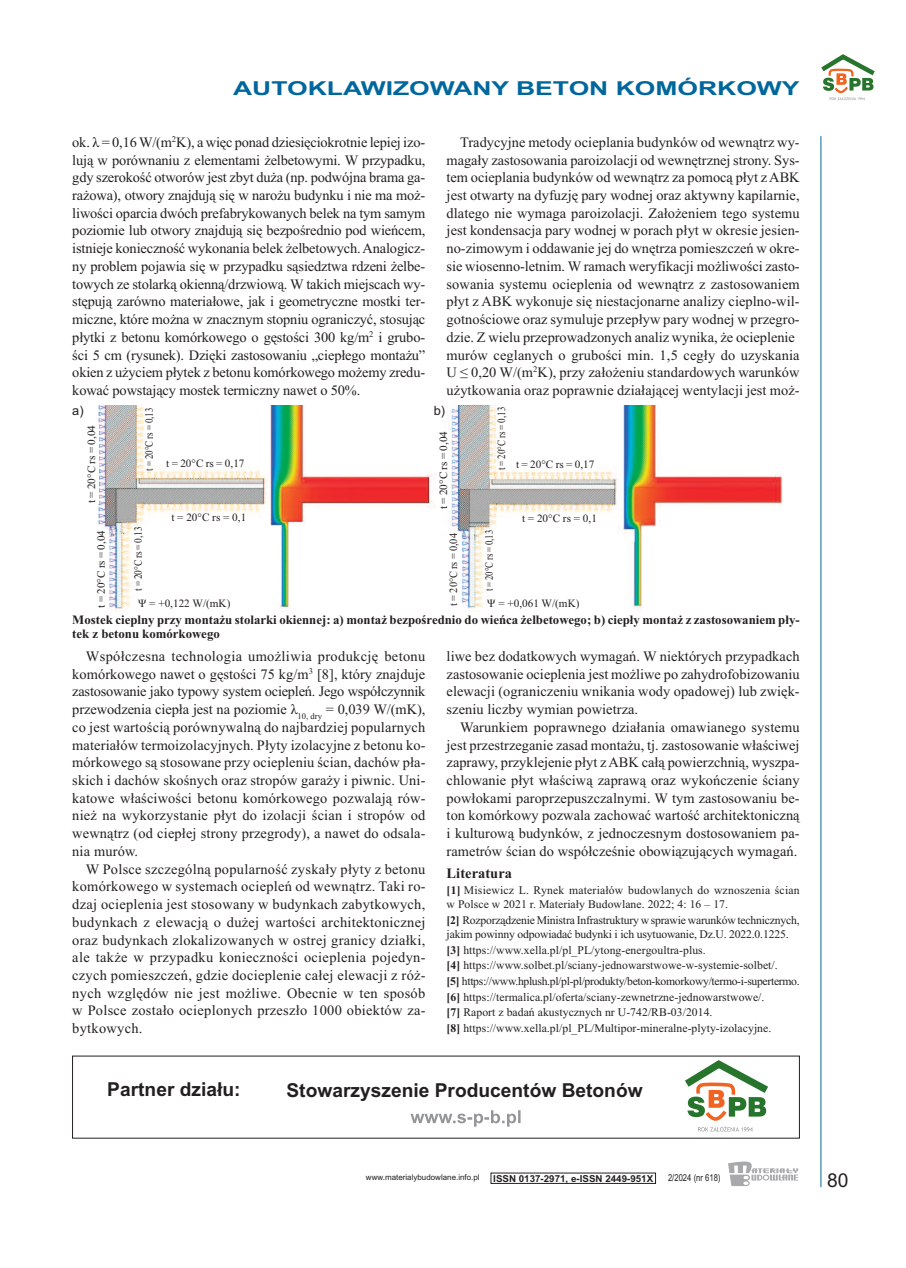
<style>
.page{position:relative;width:906px;height:1268px;background:#fff}
.page>*{position:absolute;margin:0;border:0;box-sizing:border-box;transform-origin:0 0}
.t1{font:700 19.2px "Arial";color:#231f20}
.t2{font:700 19.2px "Arial";color:#00679d;scale:1.38 1}
.t3{font:19.2px "Arial";color:#231f20}
.t4{font:14.4px/17.7px "Times New Roman";letter-spacing:.005em;color:#231f20;text-align:justify}
.t5{font:700 14.4px "Times New Roman";letter-spacing:.005em;color:#231f20}
.t6{font:700 12.75px/14.4px "Times New Roman";color:#231f20}
.t7{font:12.75px "Arial";color:#231f20}
.t8{font:11.7px/15.6px "Times New Roman";letter-spacing:.005em;color:#231f20}
.t9{font:11.7px/14.4px "Times New Roman";letter-spacing:-.015em;color:#231f20}
.t10{font:11.25px "Times New Roman";color:#231f20}
.t11{font:11.25px "Times New Roman";color:#231f20;scale:.8 1}
.t12{font:11.25px "Times New Roman";color:#231f20;scale:.84 1}
.t13{font:11.25px "Times New Roman";color:#231f20;scale:.78 1}
.t14{font:11.25px "Times New Roman";color:#231f20;scale:.92 1}
.t15{font:700 9.6px "Arial";color:#231f20}
.t16{font:9.6px "Arial";color:#231f20;scale:.8 1}
.t17{font:7.95px "Arial";color:#231f20}
.s1{font-weight:700}
</style>
<div class="page">
<hr style="left:820px;top:136px;width:1px;height:1050px;background:#00679d">
<svg style="left:728px;top:1161px;width:70px;height:24px"></svg>
<svg style="left:821px;top:54px;width:54px;height:46px"></svg>
<svg style="left:685px;top:1060px;width:83px;height:71px"></svg>
<svg style="left:410px;top:1110px;width:110px;height:16px"></svg>
<img style="left:98px;top:405px;width:684px;height:206px">
<div style="left:434px;top:406px;width:12px;height:13px;background:#fff"></div>
<div style="left:138px;top:599px;width:93px;height:11px;background:#fff"></div>
<div style="left:171px;top:513px;width:76px;height:11px;background:#fff"></div>
<div style="left:522px;top:514px;width:75px;height:11px;background:#fff"></div>
<div style="left:516px;top:460px;width:78px;height:11px;background:#fff"></div>
<div style="left:166px;top:459px;width:78px;height:11px;background:#fff"></div>
<div style="left:145px;top:407px;width:11px;height:63px;background:#fff"></div>
<div style="left:497px;top:407px;width:11px;height:63px;background:#fff"></div>
<div style="left:134px;top:526px;width:11px;height:64px;background:#fff"></div>
<div style="left:97px;top:530px;width:11px;height:77px;background:#fff"></div>
<div style="left:485px;top:530px;width:11px;height:61px;background:#fff"></div>
<div style="left:449px;top:533px;width:11px;height:72px;background:#fff"></div>
<div style="left:439px;top:431px;width:11px;height:78px;background:#fff"></div>
<div style="left:487px;top:599px;width:93px;height:10px;background:#fff"></div>
<h1 class="t2" style="left:233px;top:78px;width:412px">AUTOKLAWIZOWANY BETON KOMÓRKOWY</h1>
<p class="t4" style="left:72px;top:133px;width:354px">ok. λ = 0,16 W/(m<sup>2</sup>K), a więc ponad dziesięciokrotnie lepiej izo&shy;lują w porównaniu z elementami żelbetowymi. W przypadku, gdy szerokość otworów jest zbyt duża (np. podwójna brama ga&shy;rażowa), otwory znajdują się w narożu budynku i nie ma moż&shy;liwości oparcia dwóch prefabrykowanych belek na tym samym poziomie lub otwory znajdują się bezpośrednio pod wieńcem, istnieje konieczność wykonania belek żelbetowych.Analogicz&shy;ny problem pojawia się w przypadku sąsiedztwa rdzeni żelbe&shy;towych ze stolarką okienną/drzwiową. W takich miejscach wy&shy;stępują zarówno materiałowe, jak i geometryczne mostki ter&shy;miczne, które można w znacznym stopniu ograniczyć, stosując płytki z betonu komórkowego o gęstości 300 kg/m<sup>2</sup> i grubo&shy;ści 5 cm (rysunek). Dzięki zastosowaniu „ciepłego montażu” okien z użyciem płytek z betonu komórkowego możemy zredu&shy;kować powstający mostek termiczny nawet o 50%.</p>
<p class="t4" style="left:446px;top:133px;width:354px;text-align:left;text-indent:14px">Tradycyjne metody ocieplania budynków od wewnątrz wy&shy;magały zastosowania paroizolacji od wewnętrznej strony. Sys&shy;tem ocieplania budynków od wewnątrz za pomocą płyt zABK jest otwarty na dyfuzję pary wodnej oraz aktywny kapilarnie, dlatego nie wymaga paroizolacji. Założeniem tego systemu jest kondensacja pary wodnej w porach płyt w okresie jesien&shy;no-zimowym i oddawanie jej do wnętrza pomieszczeń w okre&shy;sie wiosenno-letnim. W ramach weryfikacji możliwości zasto&shy;sowania systemu ocieplenia od wewnątrz z zastosowaniem płyt z ABK wykonuje się niestacjonarne analizy cieplno-wil&shy;gotnościowe oraz symuluje przepływ pary wodnej w przegro&shy;dzie. Z wielu przeprowadzonych analiz wynika, że ocieplenie murów ceglanych o grubości min. 1,5 cegły do uzyskania U ≤ 0,20 W/(m<sup>2</sup>K), przy założeniu standardowych warunków użytkowania oraz poprawnie działającej wentylacji jest moż-</p>
<p class="t7" style="left:72px;top:403px;width:13px">a)</p>
<p class="t7" style="left:434px;top:403px;width:13px">b)</p>
<p class="t11" style="left:142px;top:470px;width:80px;rotate:-90deg">t = 20°C rs = 0,13</p>
<p class="t11" style="left:494px;top:470px;width:80px;rotate:-90deg">t = 20°C rs = 0,13</p>
<p class="t10" style="left:85px;top:503px;width:80px;rotate:-90deg">t = 20°C rs = 0,04</p>
<p class="t10" style="left:437px;top:509px;width:80px;rotate:-90deg">t = 20°C rs = 0,04</p>
<p class="t10" style="left:166px;top:456px;width:80px">t = 20°C rs = 0,17</p>
<p class="t10" style="left:516px;top:458px;width:80px">t = 20°C rs = 0,17</p>
<p class="t10" style="left:171px;top:510px;width:76px">t = 20°C rs = 0,1</p>
<p class="t10" style="left:522px;top:511px;width:76px">t = 20°C rs = 0,1</p>
<p class="t12" style="left:131px;top:590px;width:77px;rotate:-90deg">t = 20°C rs = 0,13</p>
<p class="t10" style="left:94px;top:607px;width:79px;rotate:-90deg">t = 20°C rs = 0,04</p>
<p class="t13" style="left:482px;top:591px;width:80px;rotate:-90deg">t = 20°C rs = 0,13</p>
<p class="t14" style="left:447px;top:605px;width:80px;rotate:-90deg">t = 20°C rs = 0,04</p>
<p class="t10" style="left:138px;top:596px;width:94px">Ψ = +0,122 W/(mK)</p>
<p class="t10" style="left:487px;top:596px;width:94px">Ψ = +0,061 W/(mK)</p>
<p class="t6" style="left:72px;top:612px;width:729px">Mostek cieplny przy montażu stolarki okiennej: a) montaż bezpośrednio do wieńca żelbetowego; b) ciepły montaż z zastosowaniem pły&shy;tek z betonu komórkowego</p>
<p class="t4" style="left:72px;top:647px;width:355px;text-indent:14px">Współczesna technologia umożliwia produkcję betonu komórkowego nawet o gęstości 75 kg/m<sup>3</sup> [8], który znajduje zastosowanie jako typowy system ociepleń. Jego współczynnik przewodzenia ciepła jest na poziomie λ<sub>10,</sub> <sub>dry</sub> = 0,039 W/(mK), co jest wartością porównywalną do najbardziej popularnych materiałów termoizolacyjnych. Płyty izolacyjne z betonu ko&shy;mórkowego są stosowane przy ociepleniu ścian, dachów pła&shy;skich i dachów skośnych oraz stropów garaży i piwnic. Uni&shy;katowe właściwości betonu komórkowego pozwalają rów&shy;nież na wykorzystanie płyt do izolacji ścian i stropów od wewnątrz (od ciepłej strony przegrody), a nawet do odsala&shy;nia murów.</p>
<p class="t4" style="left:72px;top:859px;width:355px;text-indent:14px">W Polsce szczególną popularność zyskały płyty z betonu komórkowego w systemach ociepleń od wewnątrz. Taki ro&shy;dzaj ocieplenia jest stosowany w budynkach zabytkowych, budynkach z elewacją o dużej wartości architektonicznej oraz budynkach zlokalizowanych w ostrej granicy działki, ale także w przypadku konieczności ocieplenia pojedyn&shy;czych pomieszczeń, gdzie docieplenie całej elewacji z róż&shy;nych względów nie jest możliwe. Obecnie w ten sposób w Polsce zostało ocieplonych przeszło 1000 obiektów za&shy;bytkowych.</p>
<p class="t4" style="left:446px;top:647px;width:354px">liwe bez dodatkowych wymagań. W niektórych przypadkach zastosowanie ocieplenia jest możliwe po zahydrofobizowaniu elewacji (ograniczeniu wnikania wody opadowej) lub zwięk&shy;szeniu liczby wymian powietrza.</p>
<p class="t4" style="left:446px;top:717px;width:354px;text-indent:13px">Warunkiem poprawnego działania omawianego systemu jest przestrzeganie zasad montażu, tj. zastosowanie właściwej zaprawy, przyklejenie płyt zABK całą powierzchnią, wyszpa&shy;chlowanie płyt właściwą zaprawą oraz wykończenie ściany powłokami paroprzepuszczalnymi. W tym zastosowaniu be&shy;ton komórkowy pozwala zachować wartość architektoniczną i kulturową budynków, z jednoczesnym dostosowaniem pa&shy;rametrów ścian do współcześnie obowiązujących wymagań.</p>
<p class="t5" style="left:446px;top:864px;width:67px">Literatura</p>
<p class="t8" style="left:446px;top:882px;width:354px;line-height:14.4px"><span class="s1">[1]</span> Misiewicz L. Rynek materiałów budowlanych do wznoszenia ścian w Polsce w 2021 r. Materiały Budowlane. 2022; 4: 16 – 17.</p>
<p class="t9" style="left:446px;top:912px;width:354px"><span class="s1">[2]</span> Rozporządzenie Ministra Infrastruktury w sprawie warunków technicznych, jakim powinny odpowiadać budynki i ich usytuowanie, Dz.U. 2022.0.1225.</p>
<p class="t8" style="left:446px;top:941px;width:354px"><span class="s1">[3]</span> https://www.xella.pl/pl_PL/ytong-energoultra-plus.<br><span class="s1">[4]</span> https://www.solbet.pl/sciany-jednowarstwowe-w-systemie-solbet/.<br><span class="s1">[5]</span> https://www.hplush.pl/pl-pl/produkty/beton-komorkowy/termo-i-supertermo. <span class="s1">[6]</span> https://termalica.pl/oferta/sciany-zewnetrzne-jednowarstwowe/.<br><span class="s1">[7]</span> Raport z badań akustycznych nr U-742/RB-03/2014.<br><span class="s1">[8]</span> https://www.xella.pl/pl_PL/Multipor-mineralne-plyty-izolacyjne.</p>
<h1 class="t1" style="left:107px;top:1078px;width:135px">Partner działu:</h1>
<h1 class="t1" style="left:286px;top:1078px;width:358px">Stowarzyszenie Producentów Betonów</h1>
<p class="t17" style="left:366px;top:1172px;width:115px">www.materialybudowlane.info.pl</p>
<p class="t15" style="left:493px;top:1172px;width:161px">ISSN 0137-2971, e-ISSN 2449-951X</p>
<p class="t16" style="left:668px;top:1171px;width:67px">2/2024 (nr 618)</p>
<h1 class="t3" style="left:827px;top:1168px;width:23px">80</h1>
</div>
